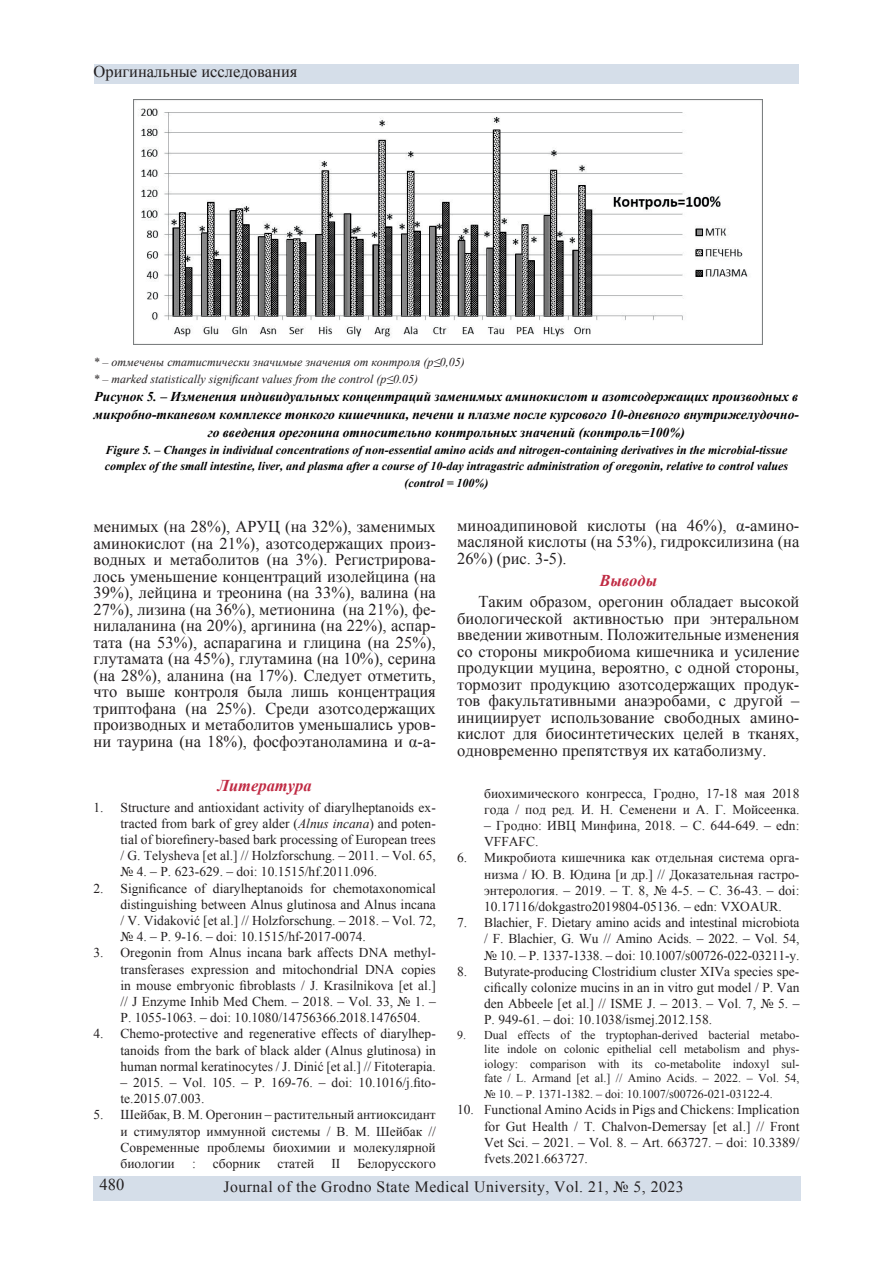
<style>
.page{position:relative;width:893px;height:1263px;background:#fff}
.page>*{position:absolute;margin:0;border:0;box-sizing:border-box;transform-origin:0 0}
.t1{font:16.5px/16.5px "Times New Roman";color:#231f20;text-align:justify}
.t2{font:italic 700 16.5px "Times New Roman";color:#c02a43}
.t3{font:15.75px "Times New Roman";letter-spacing:.03em;color:#231f20}
.t4{font:13.5px/16.2px "Times New Roman";color:#231f20;text-align:justify}
.t5{font:italic 700 13.5px/18px "Times New Roman";color:#000001;text-align:center}
.t6{font:italic 700 12px/16.5px "Times New Roman";color:#000001;text-align:center}
.t7{font:12px/14.4px "Times New Roman";color:#231f20;text-align:justify}
.t8{font:italic 12px/16.5px "Times New Roman";color:#231f20}
.s1{font-style:italic}
</style>
<div class="page">
<div style="left:94px;top:1176px;width:707px;height:25px;background:#d5dee9"></div>
<div style="left:94px;top:65px;width:705px;height:19px;background:#d5dee9"></div>
<img style="left:133px;top:100px;width:630px;height:244px">
<p class="t1" style="left:94px;top:63px;width:205px">Оригинальные исследования</p>
<p class="t8" style="left:94px;top:354px;width:373px">* – отмечены статистически значимые значения от контроля (р≤0,05) * – marked statistically significant values from the control (p≤0.05)</p>
<p class="t5" style="left:94px;top:387px;width:707px">Рисунок 5. – Изменения индивидуальных концентраций заменимых аминокислот и азотсодержащих производных в микробно-тканевом комплексе тонкого кишечника, печени и плазме после курсового 10-дневного внутрижелудочно&shy;го введения орегонина относительно контрольных значений (контроль=100%)</p>
<p class="t6" style="left:105px;top:441px;width:685px">Figure 5. – Changes in individual concentrations of non-essential amino acids and nitrogen-containing derivatives in the microbial-tissue complex of the small intestine, liver, and plasma after a course of 10-day intragastric administration of oregonin, relative to control values (control = 100%)</p>
<p class="t1" style="left:94px;top:518px;width:344px">менимых (на 28%), АРУЦ (на 32%), заменимых аминокислот (на 21%), азотсодержащих произ&shy;водных и метаболитов (на 3%). Регистрирова&shy;лось уменьшение концентраций изолейцина (на 39%), лейцина и треонина (на 33%), валина (на 27%), лизина (на 36%), метионина (на 21%), фе&shy;нилаланина (на 20%), аргинина (на 22%), аспар&shy;тата (на 53%), аспарагина и глицина (на 25%), глутамата (на 45%), глутамина (на 10%), серина (на 28%), аланина (на 17%). Следует отметить, что выше контроля была лишь концентрация триптофана (на 25%). Среди азотсодержащих производных и метаболитов уменьшались уров&shy;ни таурина (на 18%), фосфоэтаноламина и α-а-</p>
<p class="t2" style="left:218px;top:774px;width:95px">Литература</p>
<p class="t4" style="left:121px;top:799px;width:317px;text-indent:-27px">1. Structure and antioxidant activity of diarylheptanoids ex&shy;tracted from bark of grey alder (<span class="s1">Alnus incana</span>) and poten&shy;tial of biorefinery-based bark processing of European trees / G. Telysheva [et al.] // Holzforschung. – 2011. – Vol. 65, № 4. – Р. 623-629. – doi: 10.1515/hf.2011.096.</p>
<p class="t4" style="left:121px;top:880px;width:317px;text-indent:-27px">2. Significance of diarylheptanoids for chemotaxonomical distinguishing between Alnus glutinosa and Alnus incana / V. Vidaković [et al.] // Holzforschung. – 2018. – Vol. 72, № 4. – P. 9-16. – doi: 10.1515/hf-2017-0074.</p>
<p class="t4" style="left:121px;top:945px;width:317px;text-indent:-27px">3. Oregonin from Alnus incana bark affects DNA methyl&shy;transferases expression and mitochondrial DNA copies in mouse embryonic fibroblasts / J. Krasilnikova [et al.] // J Enzyme Inhib Med Chem. – 2018. – Vol. 33, № 1. – P. 1055-1063. – doi: 10.1080/14756366.2018.1476504.</p>
<p class="t4" style="left:121px;top:1026px;width:317px;text-indent:-27px">4. Chemo-protective and regenerative effects of diarylhep&shy;tanoids from the bark of black alder (Alnus glutinosa) in human normal keratinocytes / J. Dinić [et al.] // Fitoterapia.</p>
<p class="t4" style="left:121px;top:1074px;width:317px">– 2015. – Vol. 105. – Р. 169-76. – doi: 10.1016/j.fito&shy;te.2015.07.003.</p>
<p class="t4" style="left:121px;top:1107px;width:317px;text-indent:-27px">5. Шейбак, В. М. Орегонин – растительный антиоксидант и стимулятор иммунной системы / В. М. Шейбак // Современные проблемы биохимии и молекулярной биологии</p>
<p class="t4" style="left:192px;top:1155px;width:5px">:</p>
<p class="t4" style="left:213px;top:1155px;width:49px">сборник</p>
<p class="t4" style="left:277px;top:1155px;width:39px">статей</p>
<p class="t4" style="left:331px;top:1155px;width:10px">II</p>
<p class="t4" style="left:358px;top:1155px;width:80px">Белорусского</p>
<p class="t1" style="left:457px;top:517px;width:344px">миноадипиновой кислоты (на 46%), α-амино&shy;масляной кислоты (на 53%), гидроксилизина (на 26%) (рис. 3-5).</p>
<p class="t2" style="left:599px;top:569px;width:59px">Выводы</p>
<p class="t1" style="left:457px;top:593px;width:344px;text-indent:21px">Таким образом, орегонин обладает высокой биологической активностью при энтеральном введении животным. Положительные изменения со стороны микробиома кишечника и усиление продукции муцина, вероятно, с одной стороны, тормозит продукцию азотсодержащих продук&shy;тов факультативными анаэробами, с другой – инициирует использование свободных амино&shy;кислот для биосинтетических целей в тканях, одновременно препятствуя их катаболизму.</p>
<p class="t4" style="left:484px;top:785px;width:317px">биохимического конгресса, Гродно, 17-18 мая 2018 года / под ред. И. Н. Семенени и А. Г. Мойсеенка.</p>
<p class="t4" style="left:484px;top:817px;width:317px">– Гродно: ИВЦ Минфина, 2018. – С. 644-649. – edn:<br>VFFAFC.</p>
<p class="t4" style="left:484px;top:849px;width:317px;text-indent:-27px">6. Микробиота кишечника как отдельная система орга&shy;низма / Ю. В. Юдина [и др.] // Доказательная гастро&shy;энтерология. – 2019. – Т. 8, № 4-5. – С. 36-43. – doi:<br>10.17116/dokgastro2019804-05136. – edn: VXOAUR.</p>
<p class="t4" style="left:484px;top:914px;width:317px;text-indent:-27px">7. Blachier, F. Dietary amino acids and intestinal microbiota / F. Blachier, G. Wu // Amino Acids. – 2022. – Vol. 54, № 10. – P. 1337-1338. – doi: 10.1007/s00726-022-03211-y.</p>
<p class="t4" style="left:484px;top:963px;width:317px;text-indent:-27px">8. Butyrate-producing Clostridium cluster XIVa species spe&shy;cifically colonize mucins in an in vitro gut model / P. Van den Abbeele [et al.] // ISME J. – 2013. – Vol. 7, № 5. – P. 949-61. – doi: 10.1038/ismej.2012.158.</p>
<p class="t7" style="left:484px;top:1027px;width:317px;text-indent:-27px">9. Dual effects of the tryptophan-derived bacterial metabo&shy;lite indole on colonic epithelial cell metabolism and phys&shy;iology: comparison with its co-metabolite indoxyl sul&shy;fate / L. Armand [et al.] // Amino Acids. – 2022. – Vol. 54,</p>
<p class="t7" style="left:484px;top:1087px;width:290px">№ 10. – P. 1371-1382. – doi: 10.1007/s00726-021-03122-4.</p>
<p class="t4" style="left:484px;top:1101px;width:317px;text-indent:-27px">10. Functional Amino Acids in Pigs and Chickens: Implication for Gut Health / T. Chalvon-Demersay [et al.] // Front Vet Sci. – 2021. – Vol. 8. – Art. 663727. – doi: 10.3389/ fvets.2021.663727.</p>
<p class="t1" style="left:100px;top:1176px;width:26px">480</p>
<p class="t3" style="left:224px;top:1176px;width:462px">Journal of the Grodno State Medical University, Vol. 21, № 5, 2023</p>
</div>
